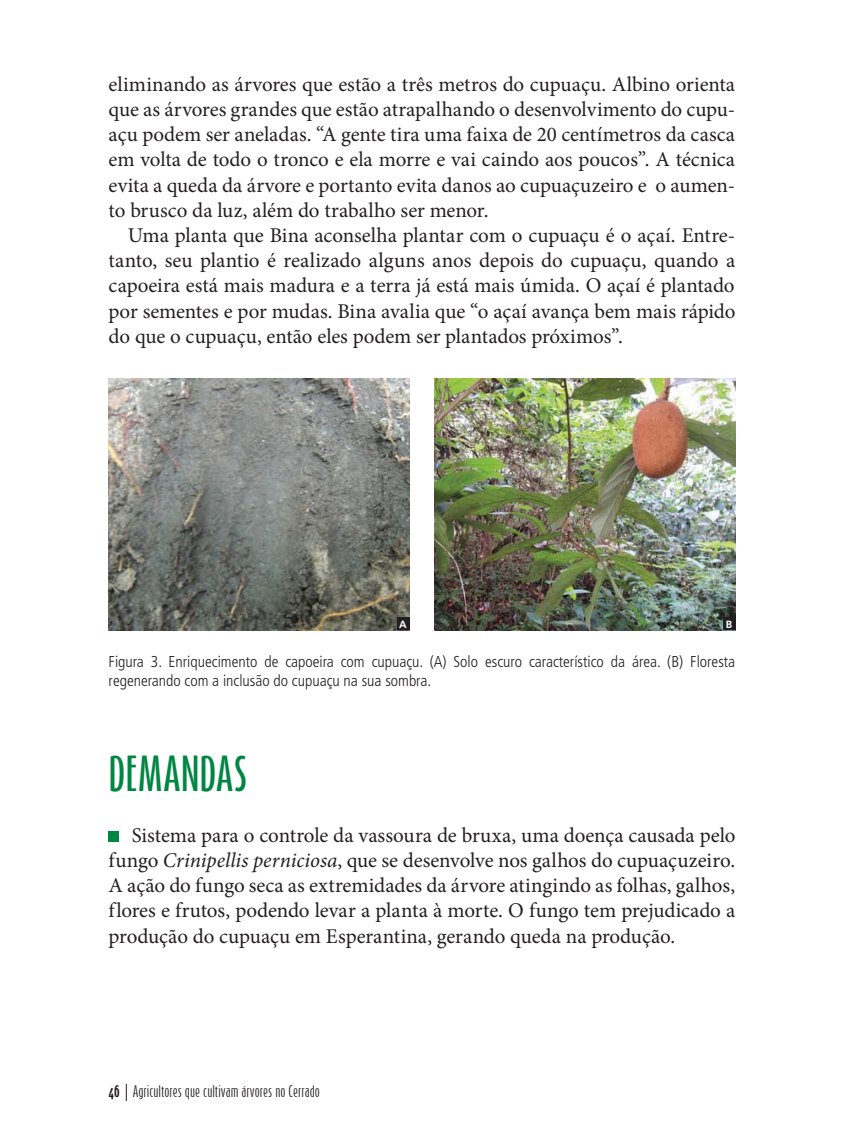
<style>
.page{position:relative;width:844px;height:1141px;background:#fff}
.page>*{position:absolute;margin:0;border:0;box-sizing:border-box;transform-origin:0 0}
.t1{font:500 42px "Schmalhans";color:#008643}
.t2{font:21px/25.2px "Minion Pro";letter-spacing:-.005em;color:#231f20;text-align:justify}
.t3{font:300 condensed 15.75px/18.9px "Frutiger";color:#231f20}
.t4{font:14px "Schmalhans";color:#231f20}
.t5{font:700 10.5px "Frutiger";color:#fff}
.s1{font-style:italic}
.s2{font-weight:700}
</style>
<div class="page">
<svg style="left:126px;top:1084px;width:1px;height:17px"></svg>
<img style="left:109px;top:378px;width:300px;height:252px">
<img style="left:434px;top:378px;width:301px;height:252px">
<div style="left:109px;top:831px;width:10px;height:11px;background:#008643"></div>
<div style="left:396px;top:617px;width:13px;height:13px;background:#231f20"></div>
<div style="left:722px;top:617px;width:13px;height:13px;background:#231f20"></div>
<p class="t2" style="left:109px;top:73px;width:628px">eliminando as árvores que estão a três metros do cupuaçu. Albino orienta que as árvores grandes que estão atrapalhando o desenvolvimento do cupu&shy;açu podem ser aneladas. “A gente tira uma faixa de 20 centímetros da casca em volta de todo o tronco e ela morre e vai caindo aos poucos”. A técnica evita a queda da árvore e portanto evita danos ao cupuaçuzeiro e o aumen&shy;to brusco da luz, além do trabalho ser menor.</p>
<p class="t2" style="left:109px;top:225px;width:628px;text-indent:19px">Uma planta que Bina aconselha plantar com o cupuaçu é o açaí. Entre&shy;tanto, seu plantio é realizado alguns anos depois do cupuaçu, quando a capoeira está mais madura e a terra já está mais úmida. O açaí é plantado por sementes e por mudas. Bina avalia que “o açaí avança bem mais rápido do que o cupuaçu, então eles podem ser plantados próximos”.</p>
<p class="t5" style="left:399px;top:620px;width:9px">A</p>
<p class="t5" style="left:725px;top:620px;width:8px">B</p>
<p class="t3" style="left:109px;top:653px;width:628px">Figura 3. Enriquecimento de capoeira com cupuaçu. (A) Solo escuro característico da área. (B) Floresta regenerando com a inclusão do cupuaçu na sua sombra.</p>
<h1 class="t1" style="left:109px;top:760px;width:140px">DEMANDAS</h1>
<p class="t2" style="left:109px;top:824px;width:628px;text-indent:23px">Sistema para o controle da vassoura de bruxa, uma doença causada pelo fungo <span class="s1">Crinipellis perniciosa</span>, que se desenvolve nos galhos do cupuaçuzeiro.<br>A ação do fungo seca as extremidades da árvore atingindo as folhas, galhos, flores e frutos, podendo levar a planta à morte. O fungo tem prejudicado a produção do cupuaçu em Esperantina, gerando queda na produção.</p>
<p class="t4" style="left:109px;top:1087px;width:213px"><span class="s2">46</span> Agricultores que cultivam árvores no Cerrado</p>
</div>
